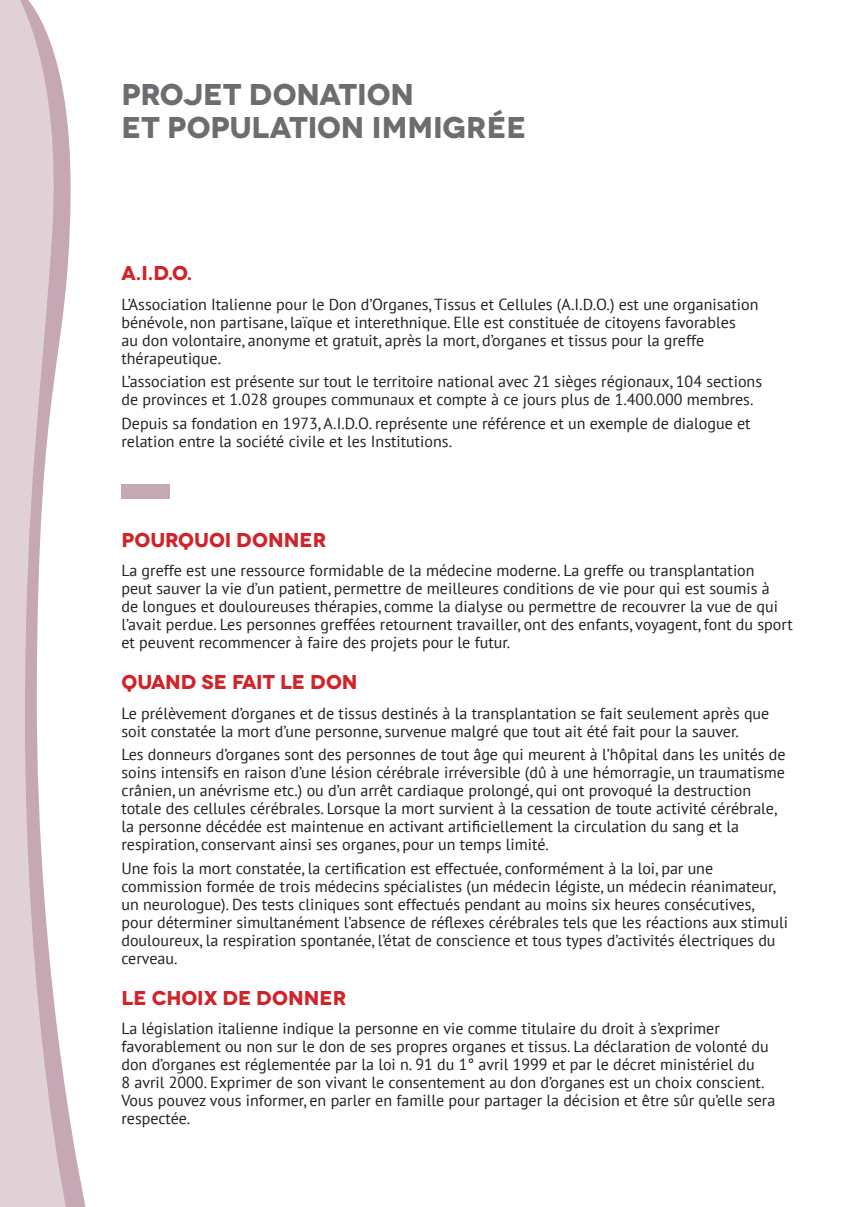
<style>
.page{position:relative;width:867px;height:1207px;background:#fff}
.page>*{position:absolute;margin:0;border:0;box-sizing:border-box;transform-origin:0 0}
.t1{font:700 30px/33.6px "Novecentowide";letter-spacing:-.01em;color:#6c6d70}
.t2{font:700 20px "Novecentowide";color:#d1232a}
.t3{font:16px/18px "PT Sans";color:#231f20}
</style>
<div class="page">
<svg style="left:68px;top:130px;width:18px;height:1077px"></svg>
<svg style="left:0;top:0;width:68px;height:1207px;fill:#e0d1d7"></svg>
<div style="left:121px;top:484px;width:49px;height:14px;background:#c5a8b4"></div>
<h1 class="t1" style="left:121px;top:78px;width:406px">PROJET DONATION<br>ET POPULATION IMMIGRÉE</h1>
<p class="t2" style="left:121px;top:261px;width:72px">A.I.D.O.</p>
<p class="t3" style="left:121px;top:294px;width:638px">L’Association Italienne pour le Don d’Organes, Tissus et Cellules (A.I.D.O.) est une organisation bénévole, non partisane, laïque et interethnique. Elle est constituée de citoyens favorables<br>au don volontaire, anonyme et gratuit, après la mort, d’organes et tissus pour la greffe thérapeutique.</p>
<p class="t3" style="left:121px;top:372px;width:642px">L’association est présente sur tout le territoire national avec 21 sièges régionaux, 104 sections de provinces et 1.028 groupes communaux et compte à ce jours plus de 1.400.000 membres.</p>
<p class="t3" style="left:121px;top:414px;width:630px">Depuis sa fondation en 1973, A.I.D.O. représente une référence et un exemple de dialogue et relation entre la société civile et les Institutions.</p>
<p class="t2" style="left:121px;top:527px;width:206px">POURQUOI DONNER</p>
<p class="t3" style="left:121px;top:561px;width:672px">La greffe est une ressource formidable de la médecine moderne. La greffe ou transplantation<br>peut sauver la vie d’un patient, permettre de meilleures conditions de vie pour qui est soumis à<br>de longues et douloureuses thérapies, comme la dialyse ou permettre de recouvrer la vue de qui l’avait perdue. Les personnes greffées retournent travailler, ont des enfants, voyagent, font du sport et peuvent recommencer à faire des projets pour le futur.</p>
<p class="t2" style="left:121px;top:669px;width:238px">QUAND SE FAIT LE DON</p>
<p class="t3" style="left:121px;top:703px;width:649px">Le prélèvement d’organes et de tissus destinés à la transplantation se fait seulement après que soit constatée la mort d’une personne, survenue malgré que tout ait été fait pour la sauver.</p>
<p class="t3" style="left:121px;top:745px;width:665px">Les donneurs d’organes sont des personnes de tout âge qui meurent à l’hôpital dans les unités de soins intensifs en raison d’une lésion cérébrale irréversible (dû à une hémorragie, un traumatisme crânien, un anévrisme etc.) ou d’un arrêt cardiaque prolongé, qui ont provoqué la destruction totale des cellules cérébrales. Lorsque la mort survient à la cessation de toute activité cérébrale, la personne décédée est maintenue en activant artificiellement la circulation du sang et la respiration, conservant ainsi ses organes, pour un temps limité.</p>
<p class="t3" style="left:121px;top:859px;width:668px">Une fois la mort constatée, la certification est effectuée, conformément à la loi, par une commission formée de trois médecins spécialistes (un médecin légiste, un médecin réanimateur, un neurologue). Des tests cliniques sont effectués pendant au moins six heures consécutives, pour déterminer simultanément l’absence de réflexes cérébrales tels que les réactions aux stimuli douloureux, la respiration spontanée, l’état de conscience et tous types d’activités électriques du cerveau.</p>
<p class="t2" style="left:121px;top:985px;width:226px">LE CHOIX DE DONNER</p>
<p class="t3" style="left:121px;top:1019px;width:655px">La législation italienne indique la personne en vie comme titulaire du droit à s’exprimer favorablement ou non sur le don de ses propres organes et tissus. La déclaration de volonté du don d’organes est réglementée par la loi n. 91 du 1° avril 1999 et par le décret ministériel du<br>8 avril 2000. Exprimer de son vivant le consentement au don d’organes est un choix conscient.<br>Vous pouvez vous informer, en parler en famille pour partager la décision et être sûr qu’elle sera respectée.</p>
</div>
